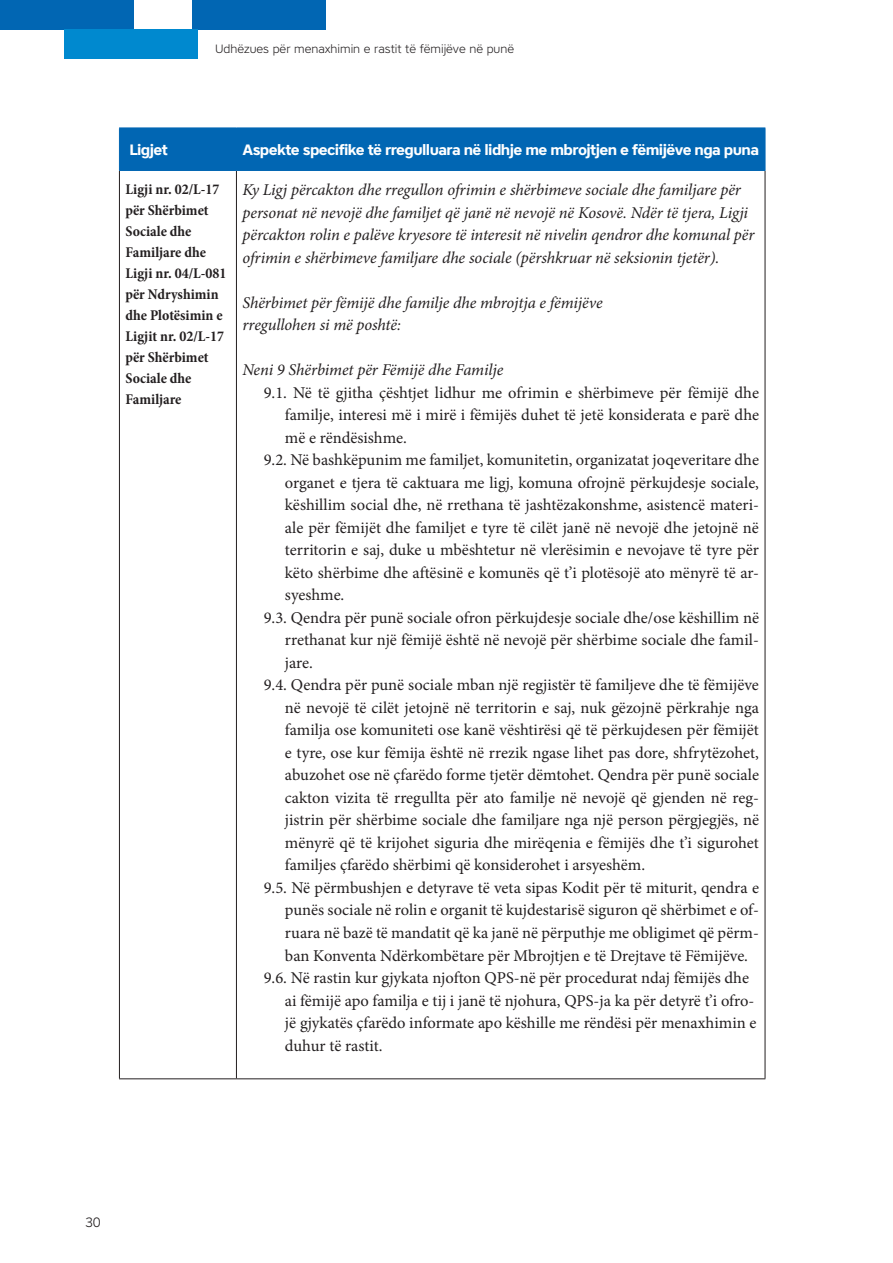
<style>
.page{position:relative;width:893px;height:1263px;background:#fff}
.page>*{position:absolute;margin:0;border:0;box-sizing:border-box;transform-origin:0 0}
.t1{font:16.5px "Minion Pro";color:#231f20}
.t2{font:italic 16.5px/22.5px "Minion Pro";letter-spacing:-.005em;color:#231f20}
.t3{font:700 condensed 15px/21px "Minion Pro";color:#231f20}
.t4{font:700 15px "Core Sans A65";letter-spacing:-.04em;color:#fff}
.t5{font:300 13.5px "Core Sans A35";color:#231f20}
.t6{font:300 12px "Core Sans A35";color:#231f20}
</style>
<div class="page">
<div style="left:0;top:0;width:134px;height:29px;background:#0166b3"></div>
<div style="left:192px;top:0;width:134px;height:29px;background:#0166b3"></div>
<div style="left:64px;top:29px;width:134px;height:30px;background:#0089cf"></div>
<div style="left:120px;top:129px;width:645px;height:41px;background:#0166b3"></div>
<hr style="left:119px;top:171px;width:1px;height:907px;background:#231f20">
<hr style="left:236px;top:171px;width:1px;height:907px;background:#231f20">
<hr style="left:765px;top:171px;width:1px;height:907px;background:#231f20">
<hr style="left:119px;top:1078px;width:117px;height:1px;background:#231f20">
<hr style="left:236px;top:1078px;width:529px;height:1px;background:#231f20">
<hr style="left:119px;top:128px;width:117px;height:1px;background:#0166b3">
<hr style="left:119px;top:128px;width:1px;height:42px;background:#0166b3">
<hr style="left:236px;top:128px;width:529px;height:1px;background:#0166b3">
<hr style="left:236px;top:128px;width:1px;height:42px;background:#0166b3">
<hr style="left:765px;top:128px;width:1px;height:42px;background:#0166b3">
<hr style="left:119px;top:170px;width:117px;height:1px;background:#0166b3">
<hr style="left:236px;top:170px;width:529px;height:1px;background:#0166b3">
<p class="t6" style="left:215px;top:41px;width:300px">Udhëzues për menaxhimin e rastit të fëmijëve në punë</p>
<p class="t4" style="left:129px;top:140px;width:40px">Ligjet</p>
<p class="t4" style="left:242px;top:140px;width:518px">Aspekte specifike të rregulluara në lidhje me mbrojtjen e fëmijëve nga puna</p>
<p class="t3" style="left:125px;top:179px;width:102px">Ligji nr. 02/L-17 për Shërbimet<br>Sociale dhe<br>Familjare dhe<br>Ligji nr. 04/L-081 për Ndryshimin dhe Plotësimin e<br>Ligjit nr. 02/L-17 për Shërbimet<br>Sociale dhe<br>Familjare</p>
<p class="t2" style="left:242px;top:179px;width:514px">Ky Ligj përcakton dhe rregullon ofrimin e shërbimeve sociale dhe familjare për personat në nevojë dhe familjet që janë në nevojë në Kosovë. Ndër të tjera, Ligji përcakton rolin e palëve kryesore të interesit në nivelin qendror dhe komunal për ofrimin e shërbimeve familjare dhe sociale (përshkruar në seksionin tjetër).</p>
<p class="t2" style="left:242px;top:291px;width:362px">Shërbimet për fëmijë dhe familje dhe mbrojtja e fëmijëve rregullohen si më poshtë:</p>
<p class="t2" style="left:242px;top:359px;width:262px">Neni 9 Shërbimet për Fëmijë dhe Familje</p>
<p class="t1" style="left:264px;top:381px;width:497px">9.1. Në të gjitha çështjet lidhur me ofrimin e shërbimeve për fëmijë dhe</p>
<p class="t1" style="left:285px;top:404px;width:476px">familje, interesi më i mirë i fëmijës duhet të jetë konsiderata e parë dhe</p>
<p class="t1" style="left:285px;top:426px;width:123px">më e rëndësishme.</p>
<p class="t1" style="left:264px;top:449px;width:497px">9.2. Në bashkëpunim me familjet, komunitetin, organizatat joqeveritare dhe</p>
<p class="t1" style="left:285px;top:471px;width:476px">organet e tjera të caktuara me ligj, komuna ofrojnë përkujdesje sociale,</p>
<p class="t1" style="left:285px;top:494px;width:476px">këshillim social dhe, në rrethana të jashtëzakonshme, asistencë materi-</p>
<p class="t1" style="left:285px;top:516px;width:475px">ale për fëmijët dhe familjet e tyre të cilët janë në nevojë dhe jetojnë në</p>
<p class="t1" style="left:285px;top:539px;width:475px">territorin e saj, duke u mbështetur në vlerësimin e nevojave të tyre për</p>
<p class="t1" style="left:285px;top:561px;width:476px">këto shërbime dhe aftësinë e komunës që t’i plotësojë ato mënyrë të ar-</p>
<p class="t1" style="left:285px;top:584px;width:61px">syeshme.</p>
<p class="t1" style="left:264px;top:606px;width:497px">9.3. Qendra për punë sociale ofron përkujdesje sociale dhe/ose këshillim në</p>
<p class="t1" style="left:285px;top:629px;width:475px">rrethanat kur një fëmijë është në nevojë për shërbime sociale dhe famil-</p>
<p class="t1" style="left:285px;top:651px;width:29px">jare.</p>
<p class="t1" style="left:264px;top:674px;width:497px">9.4. Qendra për punë sociale mban një regjistër të familjeve dhe të fëmijëve</p>
<p class="t1" style="left:285px;top:696px;width:476px">në nevojë të cilët jetojnë në territorin e saj, nuk gëzojnë përkrahje nga</p>
<p class="t1" style="left:285px;top:719px;width:475px">familja ose komuniteti ose kanë vështirësi që të përkujdesen për fëmijët</p>
<p class="t1" style="left:285px;top:742px;width:476px">e tyre, ose kur fëmija është në rrezik ngase lihet pas dore, shfrytëzohet,</p>
<p class="t1" style="left:285px;top:764px;width:476px">abuzohet ose në çfarëdo forme tjetër dëmtohet. Qendra për punë sociale</p>
<p class="t1" style="left:285px;top:787px;width:476px">cakton vizita të rregullta për ato familje në nevojë që gjenden në reg-</p>
<p class="t1" style="left:285px;top:809px;width:476px">jistrin për shërbime sociale dhe familjare nga një person përgjegjës, në</p>
<p class="t1" style="left:285px;top:832px;width:475px">mënyrë që të krijohet siguria dhe mirëqenia e fëmijës dhe t’i sigurohet</p>
<p class="t1" style="left:285px;top:854px;width:362px">familjes çfarëdo shërbimi që konsiderohet i arsyeshëm.</p>
<p class="t1" style="left:264px;top:877px;width:497px">9.5. Në përmbushjen e detyrave të veta sipas Kodit për të miturit, qendra e</p>
<p class="t1" style="left:285px;top:899px;width:475px">punës sociale në rolin e organit të kujdestarisë siguron që shërbimet e of-</p>
<p class="t1" style="left:285px;top:922px;width:476px">ruara në bazë të mandatit që ka janë në përputhje me obligimet që përm-</p>
<p class="t1" style="left:285px;top:944px;width:465px">ban Konventa Ndërkombëtare për Mbrojtjen e të Drejtave të Fëmijëve.</p>
<p class="t1" style="left:264px;top:967px;width:487px">9.6. Në rastin kur gjykata njofton QPS-në për procedurat ndaj fëmijës dhe</p>
<p class="t1" style="left:285px;top:989px;width:471px">ai fëmijë apo familja e tij i janë të njohura, QPS-ja ka për detyrë t’i ofro-</p>
<p class="t1" style="left:285px;top:1012px;width:473px">jë gjykatës çfarëdo informate apo këshille me rëndësi për menaxhimin e</p>
<p class="t1" style="left:285px;top:1034px;width:99px">duhur të rastit.</p>
<p class="t5" style="left:85px;top:1213px;width:17px">30</p>
</div>
